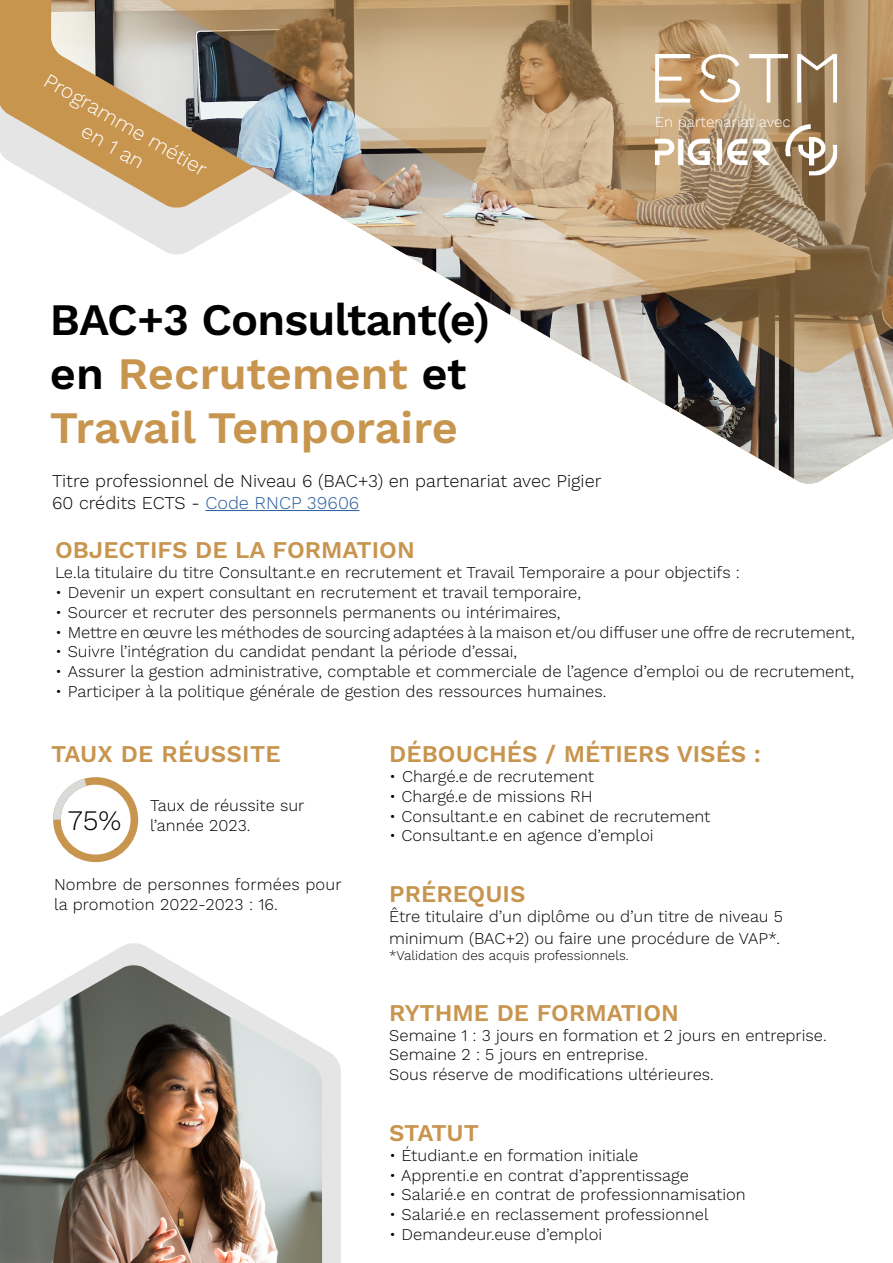
<style>
.page{position:relative;width:893px;height:1263px;background:#fff}
.page>*{position:absolute;margin:0;border:0;box-sizing:border-box;transform-origin:0 0}
.t1{font:600 45px/54px "Work Sans";letter-spacing:-.01em;color:#c8954f}
.t2{font:300 28.2px "Work Sans";color:#000}
.t3{font:600 24px "Work Sans";color:#c8954f}
.t4{font:300 21px/25.2px "Work Sans";color:#fff;text-align:center}
.t5{font:300 18px/21.6px "Work Sans";color:#000}
.t6{font:300 16.5px/19.8px "Work Sans";color:#000}
.t7{font:300 15px "Work Sans";color:#fff}
.t8{font:300 13.5px "Work Sans";color:#000}
.s1{color:#000}
.s2{color:#275b9b}
</style>
<div class="page">
<svg style="left:0;top:0;width:51px;height:185px;fill:#c8954f"></svg>
<img style="left:51px;top:0;width:842px;height:484px">
<svg style="left:154px;top:0;width:739px;height:374px"></svg>
<img style="left:654px;top:55px;width:182px;height:49px">
<img style="left:655px;top:121px;width:182px;height:54px">
<hr style="left:205px;top:510px;width:154px;height:1px;background:#275b9b">
<svg style="left:92px;top:943px;width:249px;height:320px"></svg>
<img style="left:0;top:965px;width:322px;height:298px">
<div style="left:53px;top:777px;width:85px;height:85px;border:8px solid #c8954f;border-radius:50%"></div>
<svg style="left:53px;top:777px;width:42px;height:50px"></svg>
<p class="t4" style="left:52px;top:68px;width:186px;rotate:30deg">Programme métier en 1 an</p>
<h1 class="t1" style="left:50px;top:295px;width:442px"><span class="s1">BAC+3 Consultant(e) en</span> Recrutement <span class="s1">et<br></span>Travail Temporaire</h1>
<p class="t5" style="left:52px;top:471px;width:551px">Titre professionnel de Niveau 6 (BAC+3) en partenariat avec Pigier<br>60 crédits ECTS - <span class="s2">Code RNCP 39606</span></p>
<p class="t7" style="left:655px;top:113px;width:137px">En partenariat avec</p>
<h3 class="t3" style="left:55px;top:536px;width:361px">OBJECTIFS DE LA FORMATION</h3>
<p class="t6" style="left:55px;top:563px;width:686px">Le.la titulaire du titre Consultant.e en recrutement et Travail Temporaire a pour objectifs :</p>
<p class="t6" style="left:55px;top:583px;width:527px">• Devenir un expert consultant en recrutement et travail temporaire,</p>
<p class="t6" style="left:55px;top:603px;width:507px">• Sourcer et recruter des personnels permanents ou intérimaires,</p>
<p class="t6" style="left:55px;top:623px;width:801px">• Mettre en œuvre les méthodes de sourcing adaptées à la maison et/ou diffuser une offre de recrutement,</p>
<p class="t6" style="left:55px;top:642px;width:464px">• Suivre l’intégration du candidat pendant la période d’essai,</p>
<p class="t6" style="left:55px;top:662px;width:800px">• Assurer la gestion administrative, comptable et commerciale de l’agence d’emploi ou de recrutement,</p>
<p class="t6" style="left:55px;top:682px;width:553px">• Participer à la politique générale de gestion des ressources humaines.</p>
<h3 class="t3" style="left:51px;top:740px;width:231px">TAUX DE RÉUSSITE</h3>
<h2 class="t2" style="left:68px;top:803px;width:55px">75%</h2>
<p class="t6" style="left:150px;top:796px;width:156px">Taux de réussite sur l’année 2023.</p>
<p class="t6" style="left:54px;top:875px;width:289px">Nombre de personnes formées pour la promotion 2022-2023 : 16.</p>
<h3 class="t3" style="left:389px;top:740px;width:373px">DÉBOUCHÉS / MÉTIERS VISÉS :</h3>
<p class="t6" style="left:389px;top:767px;width:206px">• Chargé.e de recrutement</p>
<p class="t6" style="left:389px;top:787px;width:205px">• Chargé.e de missions RH</p>
<p class="t6" style="left:389px;top:807px;width:323px">• Consultant.e en cabinet de recrutement</p>
<p class="t6" style="left:389px;top:826px;width:266px">• Consultant.e en agence d’emploi</p>
<h3 class="t3" style="left:389px;top:880px;width:138px">PRÉREQUIS</h3>
<p class="t6" style="left:389px;top:906px;width:395px;line-height:21.6px">Être titulaire d’un diplôme ou d’un titre de niveau 5 minimum (BAC+2) ou faire une procédure de VAP*.</p>
<p class="t8" style="left:389px;top:947px;width:241px">*Validation des acquis professionnels.</p>
<h3 class="t3" style="left:389px;top:998px;width:291px">RYTHME DE FORMATION</h3>
<p class="t6" style="left:389px;top:1026px;width:439px">Semaine 1 : 3 jours en formation et 2 jours en entreprise.<br>Semaine 2 : 5 jours en entreprise.<br>Sous réserve de modifications ultérieures.</p>
<h3 class="t3" style="left:389px;top:1119px;width:91px">STATUT</h3>
<p class="t6" style="left:389px;top:1146px;width:251px">• Étudiant.e en formation initiale</p>
<p class="t6" style="left:389px;top:1166px;width:301px">• Apprenti.e en contrat d’apprentissage</p>
<p class="t6" style="left:389px;top:1185px;width:358px">• Salarié.e en contrat de professionnamisation</p>
<p class="t6" style="left:389px;top:1205px;width:321px">• Salarié.e en reclassement professionnel</p>
<p class="t6" style="left:389px;top:1225px;width:214px">• Demandeur.euse d’emploi</p>
</div>
